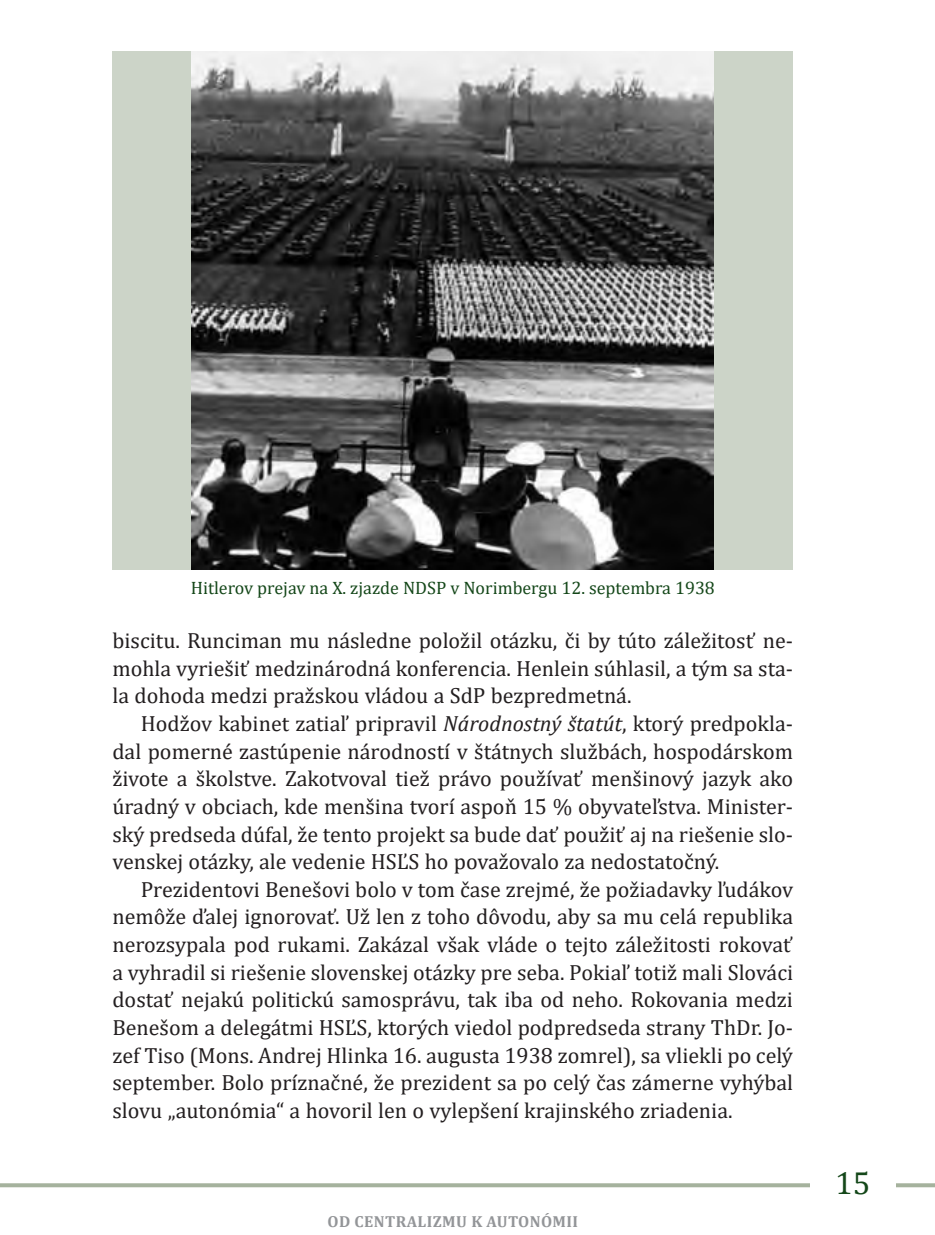
<style>
.page{position:relative;width:935px;height:1235px;background:#fff}
.page>*{position:absolute;margin:0;border:0;box-sizing:border-box;transform-origin:0 0}
.t1{font:32px "Cambria";color:#144719}
.t2{font:22px/27.6px "Cambria";color:#231f20;text-align:justify}
.t3{font:18px "Cambria";color:#144719}
.t4{font:700 16px "Cambria";letter-spacing:.025em;color:#939598}
.s1{font-style:italic}
</style>
<div class="page">
<svg style="left:0;top:1183px;width:934px;height:4px;fill:#a5b29d"></svg>
<div style="left:112px;top:51px;width:681px;height:519px;background:#ccd4c8"></div>
<img style="left:192px;top:51px;width:521px;height:519px">
<div style="left:810px;top:1162px;width:85px;height:46px;background:#fff"></div>
<p class="t3" style="left:191px;top:577px;width:525px">hitlerov prejav na X. zjazde ndSP v norimbergu 12. septembra 1938</p>
<p class="t2" style="left:112px;top:626px;width:682px">biscitu. runciman mu následne položil otázku, či by túto záležitosť ne&shy;mohla vyriešiť medzinárodná konferencia. henlein súhlasil, a tým sa sta&shy;la dohoda medzi pražskou vládou a SdP bezpredmetná.</p>
<p class="t2" style="left:112px;top:709px;width:682px;text-indent:28px">hodžov kabinet zatiaľ pripravil <span class="s1">Národnostný štatút</span>, ktorý predpokla&shy;dal pomerné zastúpenie národností v štátnych službách, hospodárskom živote a školstve. Zakotvoval tiež právo používať menšinový jazyk ako úradný v obciach, kde menšina tvorí aspoň 15 % obyvateľstva. minister&shy;ský predseda dúfal, že tento projekt sa bude dať použiť aj na riešenie slo&shy;venskej otázky, ale vedenie hSĽS ho považovalo za nedostatočný.</p>
<p class="t2" style="left:112px;top:875px;width:682px;text-indent:28px">Prezidentovi Benešovi bolo v tom čase zrejmé, že požiadavky ľudákov nemôže ďalej ignorovať. už len z toho dôvodu, aby sa mu celá republika nerozsypala pod rukami. Zakázal však vláde o tejto záležitosti rokovať a vyhradil si riešenie slovenskej otázky pre seba. Pokiaľ totiž mali Slováci dostať nejakú politickú samosprávu, tak iba od neho. rokovania medzi Benešom a delegátmi hSĽS, ktorých viedol podpredseda strany thdr. jo&shy;zef tiso (mons. andrej hlinka 16. augusta 1938 zomrel), sa vliekli po celý september. Bolo príznačné, že prezident sa po celý čas zámerne vyhýbal slovu „autonómia“ a hovoril len o vylepšení krajinského zriadenia.</p>
<p class="t4" style="left:327px;top:1211px;width:252px">OD CENTRALIZMU K AUTONÓMII</p>
<h1 class="t1" style="left:835px;top:1163px;width:37px">15</h1>
</div>
